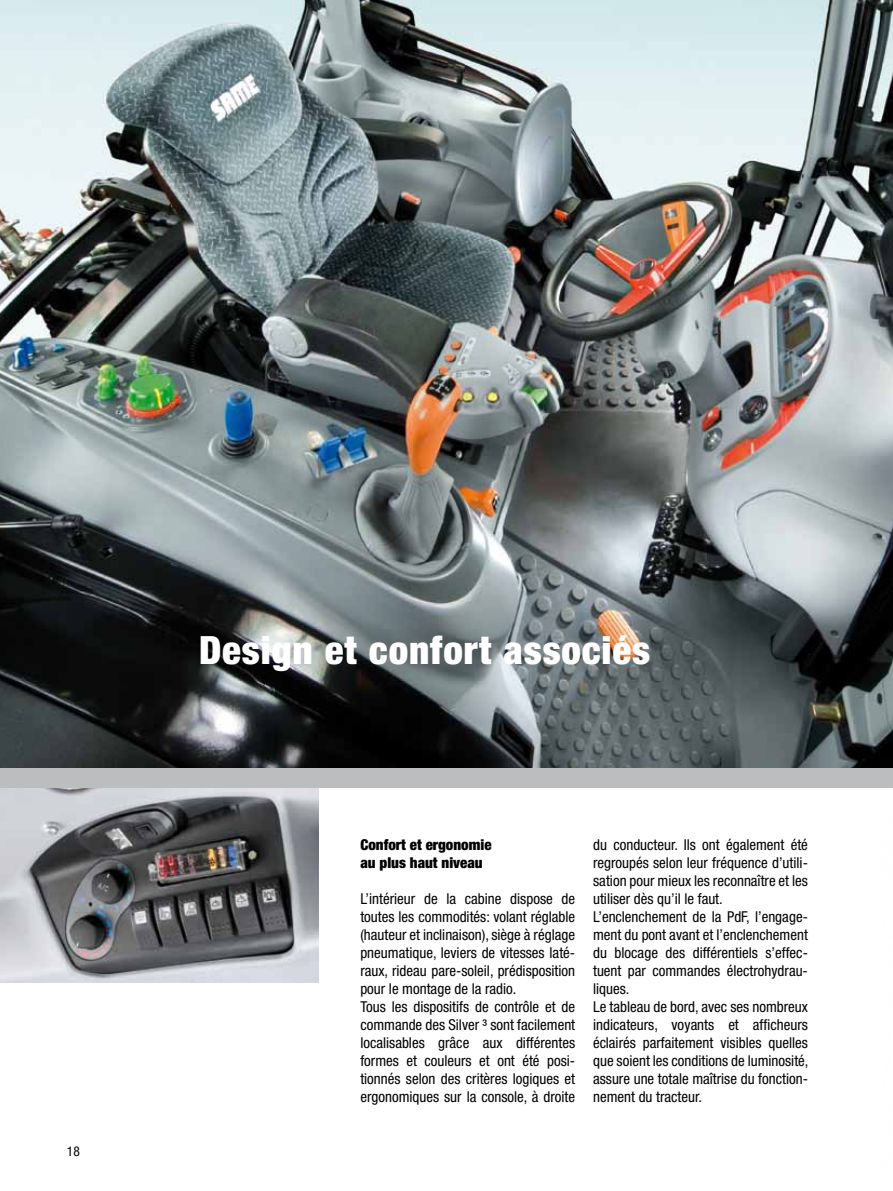
<style>
.page{position:relative;width:893px;height:1191px;background:#fff}
.page>*{position:absolute;margin:0;border:0;box-sizing:border-box;transform-origin:0 0}
.t1{font:900 condensed 39px "Helvetica Neue LT Std";letter-spacing:.02em;color:#fff}
.t2{font:condensed 15px/18px "Helvetica Neue LT Std";color:#000}
.t3{font:900 condensed 15px/18px "Helvetica Neue LT Std";color:#000}
.t4{font:condensed 13.5px "Helvetica Neue LT Std";color:#000}
</style>
<div class="page">
<img style="left:0;top:787px;width:318px;height:195px">
<img style="left:0;top:0;width:893px;height:768px">
<div style="left:0;top:768px;width:893px;height:19px;background:#bbbdbe"></div>
<p class="t4" style="left:67px;top:1143px;width:14px">18</p>
<h1 class="t1" style="left:199px;top:626px;width:452px">Design et confort associés</h1>
<p class="t3" style="left:360px;top:835px;width:133px">Confort et ergonomie au plus haut niveau</p>
<p class="t2" style="left:360px;top:889px;width:216px">L’intérieur de la cabine dispose de toutes les commodités: volant réglable (hauteur et inclinaison), siège à réglage pneumatique, leviers de vitesses laté&shy;raux, rideau pare-soleil, prédisposition pour le montage de la radio.<br>Tous les dispositifs de contrôle et de commande des Silver ³ sont facilement localisables grâce aux différentes formes et couleurs et ont été posi&shy;tionnés selon des critères logiques et ergonomiques sur la console, à droite</p>
<p class="t2" style="left:593px;top:835px;width:217px">du conducteur. Ils ont également été regroupés selon leur fréquence d’utili&shy;sation pour mieux les reconnaître et les utiliser dès qu’il le faut.<br>L’enclenchement de la PdF, l’engage&shy;ment du pont avant et l’enclenchement du blocage des différentiels s’effec&shy;tuent par commandes électrohydrau&shy;liques.<br>Le tableau de bord, avec ses nombreux indicateurs, voyants et afficheurs éclairés parfaitement visibles quelles que soient les conditions de luminosité, assure une totale maîtrise du fonction&shy;nement du tracteur.</p>
</div>
